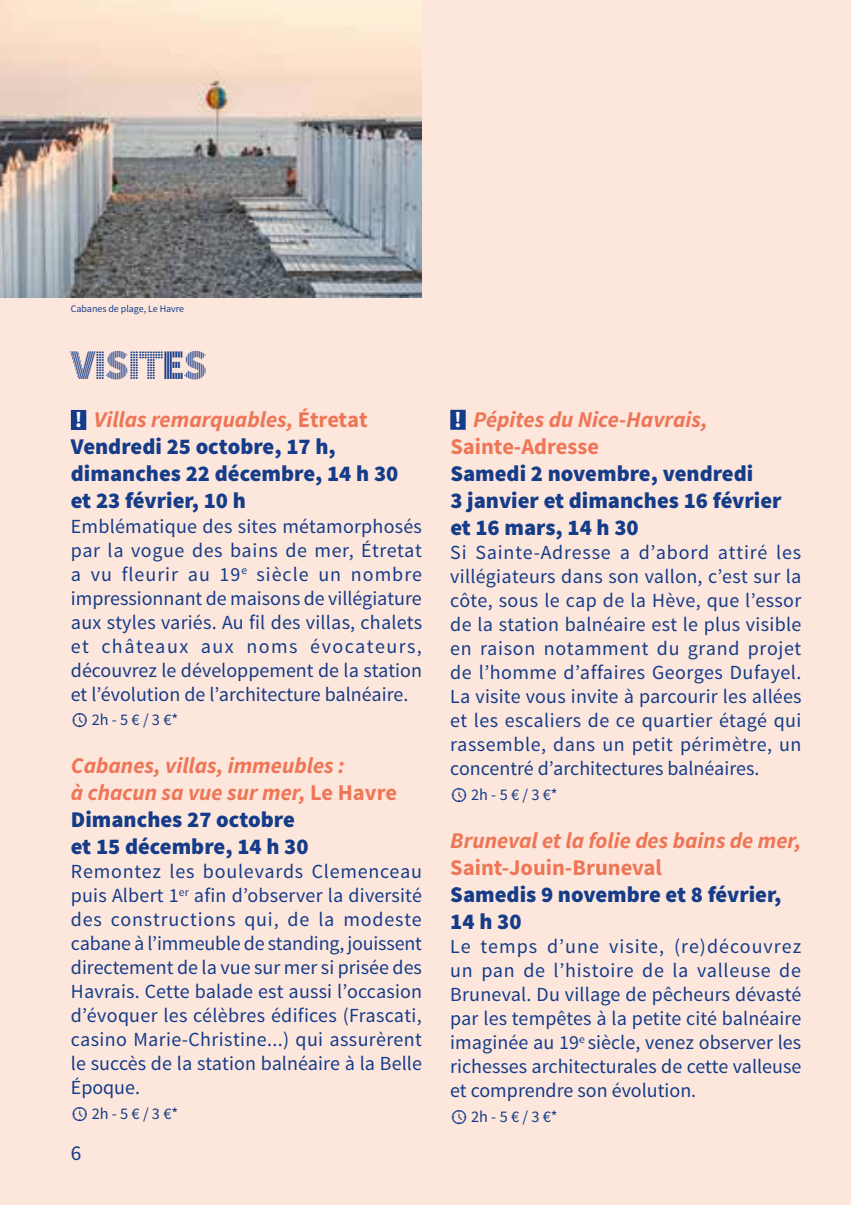
<style>
.page{position:relative;width:851px;height:1205px;background:#fff}
.page>*{position:absolute;margin:0;border:0;box-sizing:border-box;transform-origin:0 0}
.t1{font:42.5px "Source Sans Pro DISPLAY";letter-spacing:-.04em;color:#153c89}
.t2{font:900 22.5px/27px "Source Sans Pro";color:#153c89}
.t3{font:italic 700 22.5px/27px "Source Sans Pro";color:#ee7656}
.t4{font:700 22.5px "Source Sans Pro";color:#ee7656}
.t5{font:21.25px "Source Sans Pro";color:#153c89}
.t6{font:20px/24px "Source Sans Pro";color:#153c89;text-align:justify}
.t7{font:16.25px "Source Sans Pro";color:#153c89}
.t8{font:10px "Source Sans Pro";letter-spacing:-.005em;color:#153c89}
.s1{font-weight:700;color:#fff}
.s2{font-weight:700;font-style:italic;color:#ee7656}
.s3{font-weight:700;color:#ee7656}
.s4{font-style:normal}
.s5{font-weight:900;font-style:normal;color:#153c89}
.s6{font-style:normal;color:#fff}
</style>
<div class="page">
<div style="left:0;top:0;width:850px;height:1205px;background:#fde7dd"></div>
<div style="left:71px;top:410px;width:15px;height:20px;background:#153c89"></div>
<div style="left:450px;top:410px;width:15px;height:20px;background:#153c89"></div>
<img style="left:0;top:0;width:422px;height:298px">
<p class="t8" style="left:71px;top:303px;width:115px">Cabanes de plage, Le Havre</p>
<h1 class="t1" style="left:71px;top:343px;width:138px">VISITES</h1>
<p class="t2" style="left:71px;top:407px;width:329px"><span class="s1">!</span> <span class="s2">Villas remarquables,</span> <span class="s3">Étretat<br></span>Vendredi 25 octobre, 17 h, dimanches 22 décembre, 14 h 30 et 23 février, 10 h</p>
<p class="t6" style="left:71px;top:514px;width:352px">Emblématique des sites métamorphosés par la vogue des bains de mer, Étretat a vu fleurir au 19<sup>e</sup> siècle un nombre impressionnant de maisons de villégiature aux styles variés. Au fil des villas, chalets et châteaux aux noms évocateurs, découvrez le développement de la station et l’évolution de l’architecture balnéaire.</p>
<p class="t7" style="left:92px;top:709px;width:88px">2h - 5 € / 3 €*</p>
<p class="t3" style="left:71px;top:752px;width:327px">Cabanes, villas, immeubles :<br>à chacun sa vue sur mer, <span class="s4">Le Havre<br></span><span class="s5">Dimanches 27 octobre<br>et 15 décembre, 14 h 30</span></p>
<p class="t6" style="left:71px;top:860px;width:352px">Remontez les boulevards Clemenceau puis Albert 1<sup>er</sup> afin d’observer la diversité des constructions qui, de la modeste cabane à l’immeuble de standing, jouissent directement de la vue sur mer si prisée des Havrais. Cette balade est aussi l’occasion d’évoquer les célèbres édifices (Frascati, casino Marie-Christine...) qui assurèrent le succès de la station balnéaire à la Belle Époque.</p>
<p class="t7" style="left:92px;top:1103px;width:88px">2h - 5 € / 3 €*</p>
<p class="t5" style="left:71px;top:1140px;width:12px">6</p>
<p class="t3" style="left:450px;top:406px;width:259px"><span class="s6">!</span> Pépites du Nice-Havrais,<br><span class="s4">Sainte-Adresse</span></p>
<p class="t2" style="left:450px;top:461px;width:333px">Samedi 2 novembre, vendredi<br>3 janvier et dimanches 16 février et 16 mars, 14 h 30</p>
<p class="t6" style="left:450px;top:541px;width:353px">Si Sainte-Adresse a d’abord attiré les villégiateurs dans son vallon, c’est sur la côte, sous le cap de la Hève, que l’essor de la station balnéaire est le plus visible en raison notamment du grand projet de l’homme d’affaires Georges Dufayel.<br>La visite vous invite à parcourir les allées et les escaliers de ce quartier étagé qui rassemble, dans un petit périmètre, un concentré d’architectures balnéaires.</p>
<p class="t7" style="left:471px;top:784px;width:88px">2h - 5 € / 3 €*</p>
<p class="t3" style="left:450px;top:827px;width:352px">Bruneval et la folie des bains de mer,</p>
<p class="t4" style="left:450px;top:853px;width:213px">Saint-Jouin-Bruneval</p>
<p class="t2" style="left:450px;top:882px;width:332px">Samedis 9 novembre et 8 février,<br>14 h 30</p>
<p class="t6" style="left:450px;top:935px;width:352px">Le temps d’une visite, (re)découvrez un pan de l’histoire de la valleuse de Bruneval. Du village de pêcheurs dévasté par les tempêtes à la petite cité balnéaire imaginée au 19<sup>e</sup> siècle, venez observer les richesses architecturales de cette valleuse et comprendre son évolution.</p>
<p class="t7" style="left:471px;top:1106px;width:88px">2h - 5 € / 3 €*</p>
</div>
